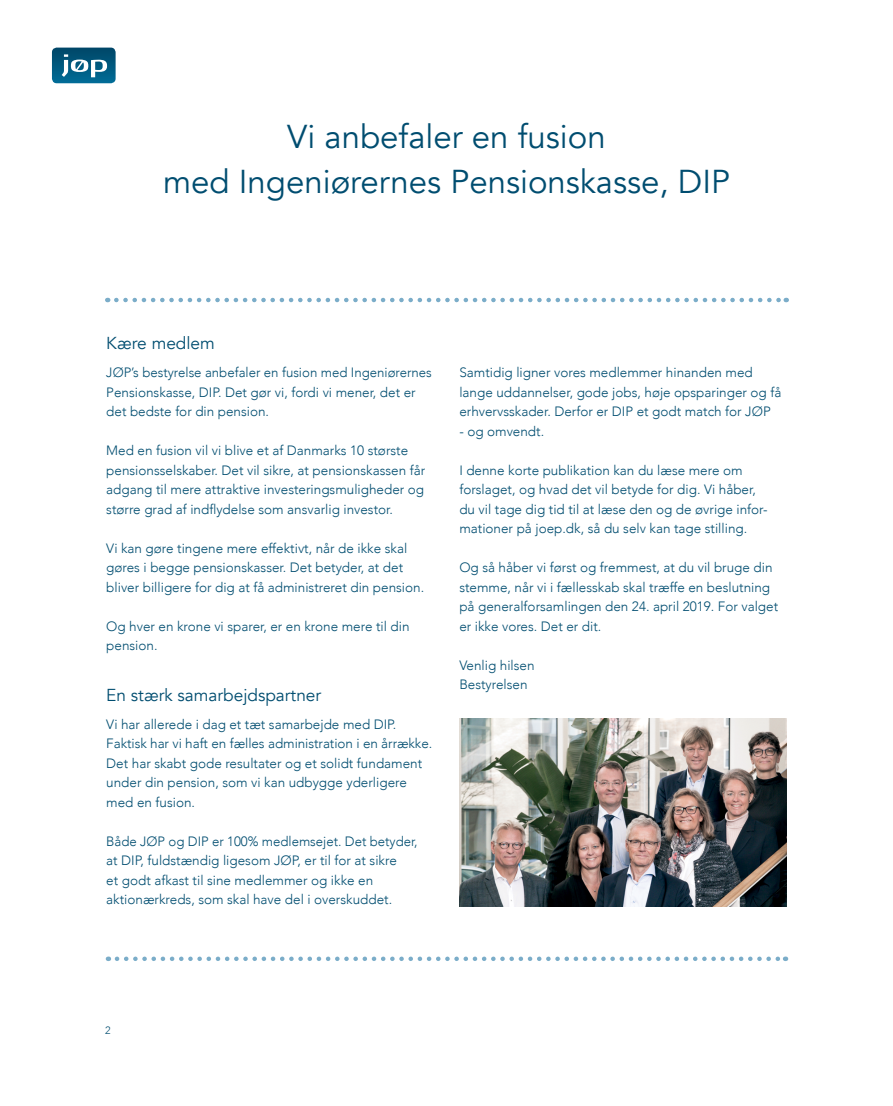
<style>
.page{position:relative;width:893px;height:1106px;background:#fff}
.page>*{position:absolute;margin:0;border:0;box-sizing:border-box;transform-origin:0 0}
.t1{font:33px/45px "Avenir";color:#004d70;text-align:center}
.t2{font:17.25px "Avenir";color:#004d70}
.t3{font:300 13.5px/19.5px "Avenir";color:#004d70}
.t4{font:300 10.65px "Avenir";color:#004d70}
</style>
<div class="page">
<img style="left:459px;top:719px;width:328px;height:187px">
<svg style="left:117px;top:956px;width:669px;height:5px"></svg>
<svg style="left:116px;top:298px;width:671px;height:4px"></svg>
<svg style="left:52px;top:48px;width:64px;height:35px;background:#2b7594"></svg>
<h1 class="t1" style="left:163px;top:114px;width:568px">Vi anbefaler en fusion<br>med Ingeniørernes Pensionskasse, DIP</h1>
<p class="t2" style="left:106px;top:333px;width:110px">Kære medlem</p>
<p class="t3" style="left:106px;top:363px;width:327px">JØP’s bestyrelse anbefaler en fusion med Ingeniørernes<br>Pensionskasse, DIP. Det gør vi, fordi vi mener, det er det bedste for din pension.</p>
<p class="t3" style="left:106px;top:441px;width:320px">Med en fusion vil vi blive et af Danmarks 10 største pensionsselskaber. Det vil sikre, at pensionskassen får adgang til mere attraktive investeringsmuligheder og større grad af indflydelse som ansvarlig investor.</p>
<p class="t3" style="left:106px;top:538px;width:319px">Vi kan gøre tingene mere effektivt, når de ikke skal gøres i begge pensionskasser. Det betyder, at det bliver billigere for dig at få administreret din pension.</p>
<p class="t3" style="left:106px;top:616px;width:305px">Og hver en krone vi sparer, er en krone mere til din pension.</p>
<p class="t2" style="left:106px;top:684px;width:216px">En stærk samarbejdspartner</p>
<p class="t3" style="left:106px;top:714px;width:328px">Vi har allerede i dag et tæt samarbejde med DIP.<br>Faktisk har vi haft en fælles administration i en årrække.<br>Det har skabt gode resultater og et solidt fundament under din pension, som vi kan udbygge yderligere med en fusion.</p>
<p class="t3" style="left:106px;top:831px;width:313px">Både JØP og DIP er 100% medlemsejet. Det betyder, at DIP, fuldstændig ligesom JØP, er til for at sikre<br>et godt afkast til sine medlemmer og ikke en aktionærkreds, som skal have del i overskuddet.</p>
<p class="t3" style="left:459px;top:363px;width:323px">Samtidig ligner vores medlemmer hinanden med lange uddannelser, gode jobs, høje opsparinger og få erhvervsskader. Derfor er DIP et godt match for JØP</p>
<p class="t3" style="left:459px;top:421px;width:86px">- og omvendt.</p>
<p class="t3" style="left:459px;top:460px;width:310px">I denne korte publikation kan du læse mere om forslaget, og hvad det vil betyde for dig. Vi håber, du vil tage dig tid til at læse den og de øvrige infor&shy;mationer på joep.dk, så du selv kan tage stilling.</p>
<p class="t3" style="left:459px;top:557px;width:320px">Og så håber vi først og fremmest, at du vil bruge din stemme, når vi i fællesskab skal træffe en beslutning på generalforsamlingen den 24. april 2019. For valget er ikke vores. Det er dit.</p>
<p class="t3" style="left:459px;top:655px;width:77px">Venlig hilsen<br>Bestyrelsen</p>
<p class="t4" style="left:105px;top:1023px;width:7px">2</p>
</div>
